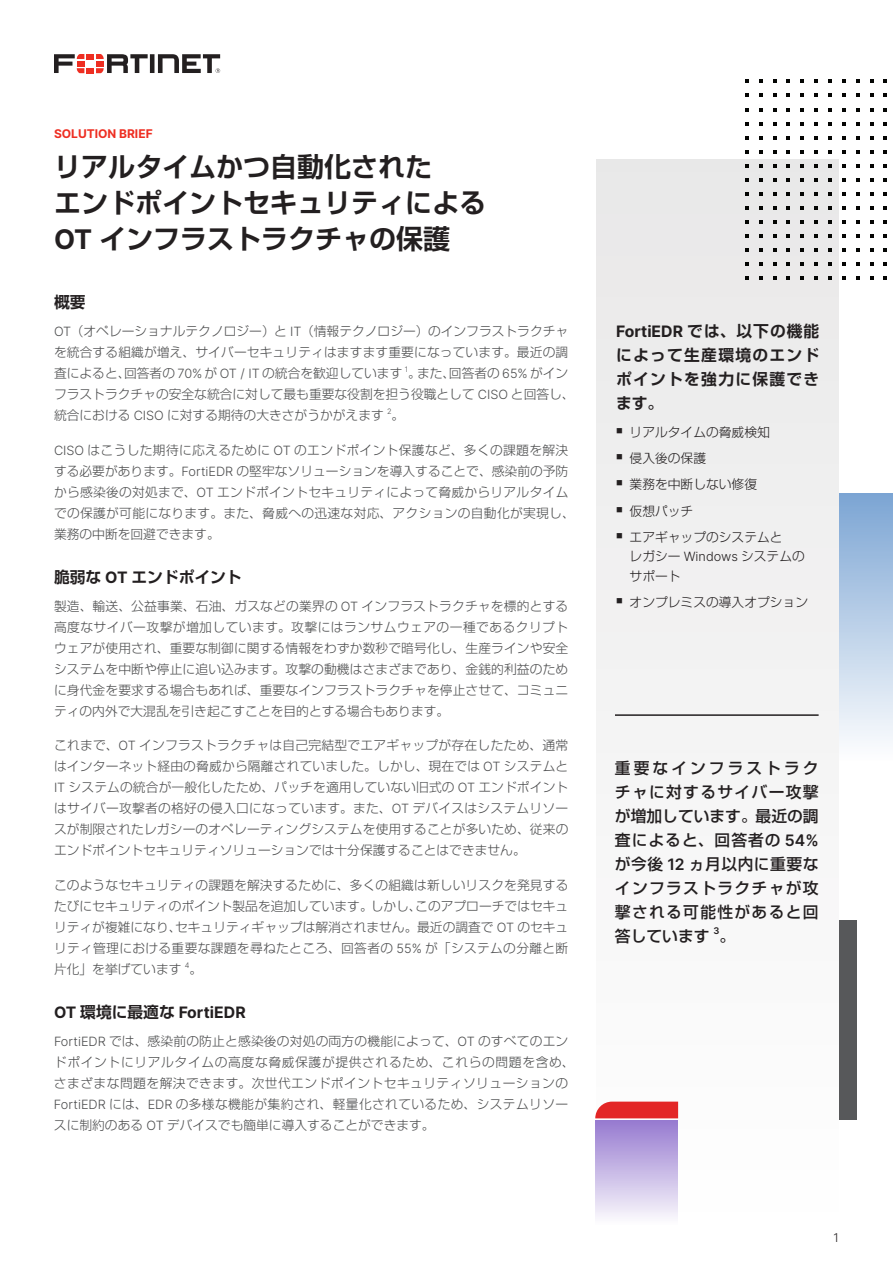
<style>
.page{position:relative;width:893px;height:1263px;background:#fff}
.page>*{position:absolute;margin:0;border:0;box-sizing:border-box;transform-origin:0 0}
.t1{font:700 27px/36px "Shin Go Pro De";color:#231f20}
.t2{font:500 15.75px/24px "Shin Go Pro";letter-spacing:.085em;color:#231f20;text-align:justify}
.t3{font:700 15.75px "Inter";color:#231f20}
.t4{font:700 15.75px/24px "Shin Go Pro De";letter-spacing:.08em;color:#231f20;text-align:justify}
.t5{font:700 15.75px "Shin Go Pro De";color:#231f20}
.t6{font:300 12.75px/21px "Shin Go Pro";letter-spacing:.015em;color:#4b4c4d;text-align:justify}
.t7{font:300 12.75px/19.5px "Shin Go Pro";color:#231f20}
.t8{font:700 12px "Inter";color:#ee2e22}
.t9{font:300 12px "Inter";color:#231f20}
.t10{font:600 9.15px "Inter";color:#231f20}
.t11{font:300 7.5px "Inter";color:#4b4c4d}
.s1{font-family:"Inter"}
.s2{font-family:"Shin Go Pro De"}
.s3{font-family:"Inter";font-weight:600}
</style>
<div class="page">
<div style="left:86px;top:54px;width:8px;height:5px;background:#ee2e22"></div>
<div style="left:86px;top:68px;width:8px;height:5px;background:#ee2e22"></div>
<svg style="left:54px;top:54px;width:30px;height:19px"></svg>
<svg style="left:96px;top:54px;width:124px;height:19px"></svg>
<div style="left:596px;top:159px;width:242px;height:1065px;background:#f3f3f3"></div>
<hr style="left:615px;top:714px;width:204px;height:2px;background:#231f20">
<div style="left:595px;top:1120px;width:83px;height:104px;background:linear-gradient(to bottom,#9679d0,#fbfafd)"></div>
<div style="left:839px;top:920px;width:17px;height:199px;background:#57585a"></div>
<div style="left:839px;top:493px;width:54px;height:267px;background:linear-gradient(to bottom,#7ba5d3,#fdfefe)"></div>
<svg style="left:595px;top:1101px;width:83px;height:17px"></svg>
<p class="t8" style="left:54px;top:125px;width:100px">SOLUTION BRIEF</p>
<h1 class="t1" style="left:54px;top:145px;width:433px">リアルタイムかつ自動化された<br>エンドポイントセキュリティによる<br><span class="s1">OT</span> インフラストラクチャの保護</h1>
<p class="t4" style="left:54px;top:288px;width:33px">概要</p>
<p class="t6" style="left:54px;top:319px;width:516px"><span class="s1">OT</span>（オペレーショナルテクノロジー）と <span class="s1">IT</span>（情報テクノロジー）のインフラストラクチャを統合する組織が増え、サイバーセキュリティはますます重要になっています。最近の調査によると、回答者の <span class="s1">70%</span> が <span class="s1">OT / IT</span> の統合を歓迎しています。また、回答者の <span class="s1">65%</span> がイン</p>
<p class="t11" style="left:405px;top:364px;width:5px">1</p>
<p class="t6" style="left:54px;top:382px;width:522px">フラストラクチャの安全な統合に対して最も重要な役割を担う役職として <span class="s1">CISO</span> と回答し、統合における <span class="s1">CISO</span> に対する期待の大きさがうかがえます</p>
<p class="t11" style="left:387px;top:406px;width:6px">2</p>
<p class="t6" style="left:392px;top:403px;width:14px">。</p>
<p class="t6" style="left:54px;top:438px;width:522px;text-align:left"><span class="s1">CISO</span> はこうした期待に応えるために <span class="s1">OT</span> のエンドポイント保護など、多くの課題を解決する必要があります。<span class="s1">FortiEDR</span> の堅牢なソリューションを導入することで、感染前の予防から感染後の対処まで、<span class="s1">OT</span> エンドポイントセキュリティによって脅威からリアルタイムでの保護が可能になります。また、脅威への迅速な対応、アクションの自動化が実現し、業務の中断を回避できます。</p>
<p class="t5" style="left:54px;top:564px;width:189px">脆弱な <span class="s1">OT</span> エンドポイント</p>
<p class="t6" style="left:54px;top:594px;width:516px">製造、輸送、公益事業、石油、ガスなどの業界の <span class="s1">OT</span> インフラストラクチャを標的とする高度なサイバー攻撃が増加しています。攻撃にはランサムウェアの一種であるクリプトウェアが使用され、重要な制御に関する情報をわずか数秒で暗号化し、生産ラインや安全システムを中断や停止に追い込みます。攻撃の動機はさまざまであり、金銭的利益のために身代金を要求する場合もあれば、重要なインフラストラクチャを停止させて、コミュニティの内外で大混乱を引き起こすことを目的とする場合もあります。</p>
<p class="t6" style="left:54px;top:733px;width:516px">これまで、<span class="s1">OT</span> インフラストラクチャは自己完結型でエアギャップが存在したため、通常はインターネット経由の脅威から隔離されていました。しかし、現在では <span class="s1">OT</span> システムと<span class="s1">IT</span> システムの統合が一般化したため、パッチを適用していない旧式の <span class="s1">OT</span> エンドポイントはサイバー攻撃者の格好の侵入口になっています。また、<span class="s1">OT</span> デバイスはシステムリソースが制限されたレガシーのオペレーティングシステムを使用することが多いため、従来のエンドポイントセキュリティソリューションでは十分保護することはできません。</p>
<p class="t6" style="left:54px;top:873px;width:516px">このようなセキュリティの課題を解決するために、多くの組織は新しいリスクを発見するたびにセキュリティのポイント製品を追加しています。しかし、このアプローチではセキュリティが複雑になり、セキュリティギャップは解消されません。最近の調査で <span class="s1">OT</span> のセキュリティ管理における重要な課題を尋ねたところ、回答者の <span class="s1">55%</span> が「システムの分離と断片化」を挙げています</p>
<p class="t11" style="left:185px;top:959px;width:6px">4</p>
<p class="t6" style="left:189px;top:957px;width:14px">。</p>
<p class="t3" style="left:54px;top:1000px;width:193px">OT <span class="s2">環境に最適な</span> FortiEDR</p>
<p class="t6" style="left:54px;top:1029px;width:522px;text-align:left"><span class="s1">FortiEDR</span> では、感染前の防止と感染後の対処の両方の機能によって、<span class="s1">OT</span> のすべてのエンドポイントにリアルタイムの高度な脅威保護が提供されるため、これらの問題を含め、さまざまな問題を解決できます。次世代エンドポイントセキュリティソリューションの<span class="s1">FortiEDR</span> には、<span class="s1">EDR</span> の多様な機能が集約され、軽量化されているため、システムリソースに制約のある <span class="s1">OT</span> デバイスでも簡単に導入することができます。</p>
<p class="t3" style="left:616px;top:320px;width:205px">FortiEDR <span class="s2">では、以下の機能</span></p>
<p class="t4" style="left:616px;top:341px;width:205px">によって生産環境のエンドポイントを強力に保護できます。</p>
<p class="t7" style="left:616px;top:421px;width:155px">■ リアルタイムの脅威検知</p>
<p class="t7" style="left:616px;top:447px;width:92px">■ 侵入後の保護</p>
<p class="t7" style="left:616px;top:473px;width:143px">■ 業務を中断しない修復</p>
<p class="t7" style="left:616px;top:499px;width:79px">■ 仮想パッチ</p>
<p class="t7" style="left:630px;top:526px;width:177px;text-indent:-14px">■ エアギャップのシステムと<br>レガシー <span class="s1">Windows</span> システムのサポート</p>
<p class="t7" style="left:616px;top:591px;width:194px">■ オンプレミスの導入オプション</p>
<p class="t2" style="left:615px;top:754px;width:205px">重要なインフラストラクチャに対するサイバー攻撃が増加しています。最近の調査によると、回答者の <span class="s3">54%</span>が今後 <span class="s3">12</span> ヵ月以内に重要なインフラストラクチャが攻撃される可能性があると回答しています</p>
<p class="t10" style="left:713px;top:924px;width:7px">3</p>
<p class="t2" style="left:719px;top:922px;width:17px">。</p>
<p class="t9" style="left:834px;top:1229px;width:7px">1</p>
</div>
